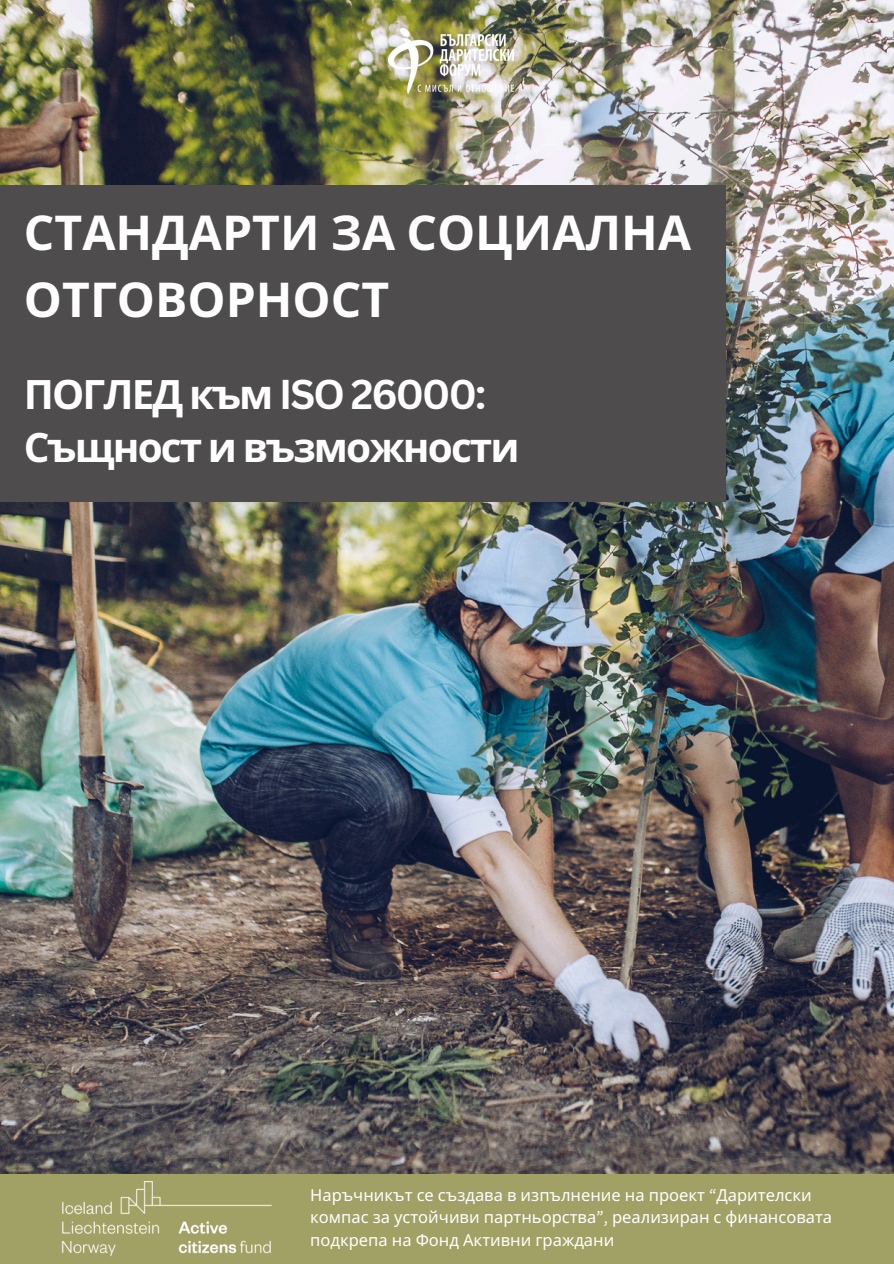
<style>
.page{position:relative;width:894px;height:1264px;background:#fff}
.page>*{position:absolute;margin:0;border:0;box-sizing:border-box;transform-origin:0 0}
.t1{font:700 48px/66.3px "Noto Sans";color:#fff}
.t2{font:700 40.5px/52.8px "Noto Sans";letter-spacing:-.045em;color:#fff}
.t3{font:16.5px/22.5px "Noto Sans";color:#fff}
.s1{font-family:"Canva Sans"}
</style>
<div class="page">
<img style="left:0;top:0;width:893px;height:1174px">
<img style="left:388px;top:29px;width:125px;height:65px">
<div style="left:0;top:1174px;width:893px;height:89px;background:#a1a065"></div>
<div style="left:0;top:185px;width:725px;height:316px;background:#4f4c4d"></div>
<img style="left:61px;top:1181px;width:211px;height:74px">
<p class="t1" style="left:24px;top:199px;width:668px">СТАНДАРТИ ЗА СОЦИАЛНА<br>ОТГОВОРНОСТ</p>
<h2 class="t2" style="left:24px;top:367px;width:497px">ПОГЛЕД към <span class="s1">ISO 26000:<br></span>Същност и възможности</h2>
<p class="t3" style="left:310px;top:1182px;width:523px">Наръчникът се създава в изпълнение на проект <span class="s1">“</span>Дарителски компас за устойчиви партньорства<span class="s1">”,</span> реализиран с финансовата подкрепа на Фонд Активни граждани</p>
</div>
